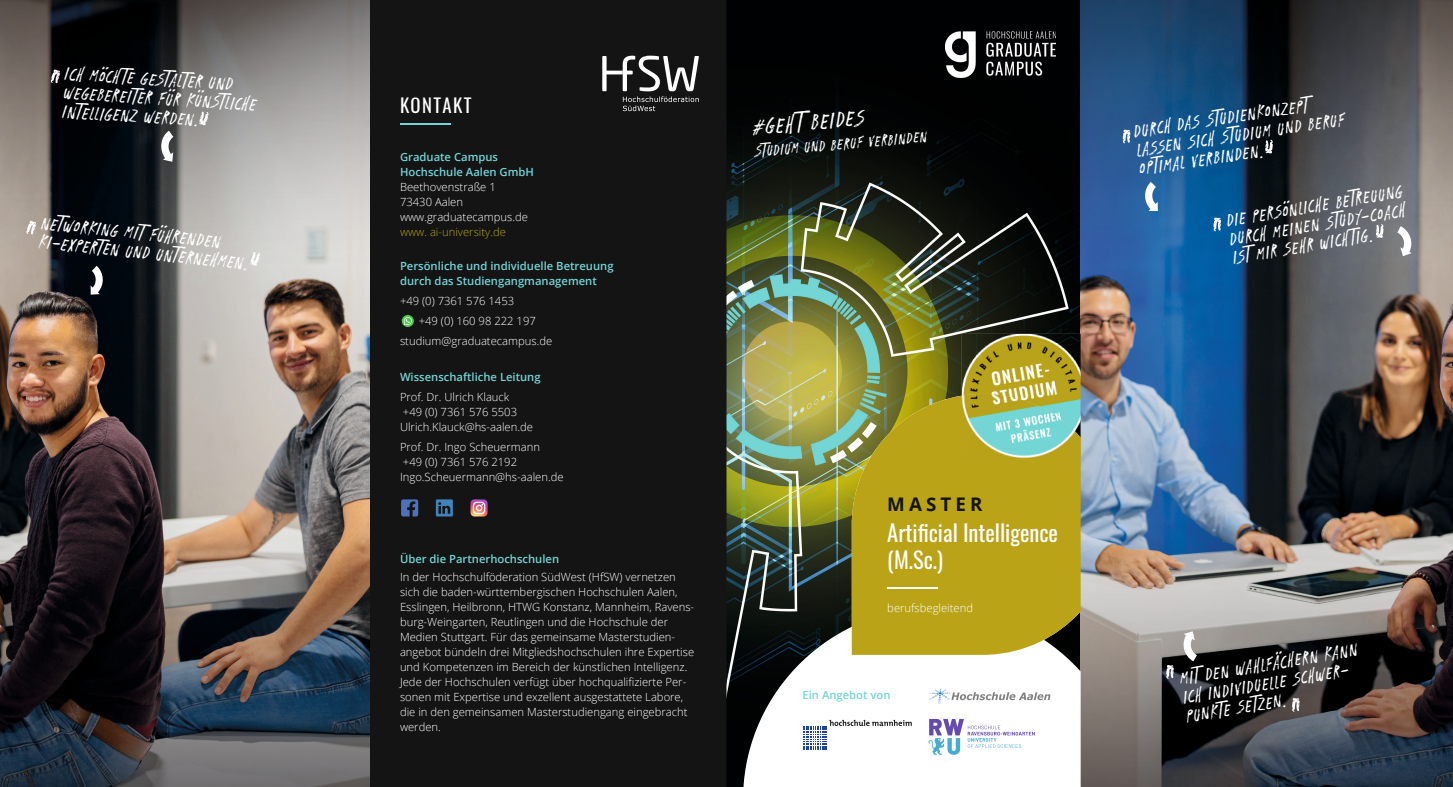
<style>
.page{position:relative;width:1453px;height:787px;background:#fff}
.page>*{position:absolute;margin:0;border:0;box-sizing:border-box;transform-origin:0 0}
.t1{font:23.62px "Odachi";color:#fff}
.t2{font:22.5px/27px "Oswald";color:#fff}
.t3{font:18.75px/19.1px "Odachi";color:#fff}
.t4{font:18.75px "Oswald";letter-spacing:.075em;color:#fff}
.t5{font:700 18.75px "Open Sans";letter-spacing:.22em;color:#131413}
.t6{font:16.25px "Odachi";color:#fff}
.t7{font:300 11.25px/15px "Open Sans";color:#fff}
.t8{font:600 11.25px/15px "Open Sans";color:#74d4d8}
.t9{font:300 11.25px "Open Sans";color:#baa317}
</style>
<div class="page">
<div style="left:369px;top:0;width:376px;height:787px;background:#131413"></div>
<img style="left:726px;top:0;width:727px;height:787px">
<img style="left:0;top:0;width:369px;height:787px">
<svg style="left:743px;top:607px;width:337px;height:180px"></svg>
<svg style="left:852px;top:394px;width:228px;height:261px;background:#b4a01c"></svg>
<svg style="left:602px;top:56px;width:97px;height:55px"></svg>
<svg style="left:402px;top:315px;width:12px;height:12px"></svg>
<svg style="left:404px;top:317px;width:8px;height:8px"></svg>
<hr style="left:400px;top:123px;width:50px;height:1px;background:#74d4d8">
<hr style="left:887px;top:587px;width:51px;height:1px;background:#fff">
<svg style="left:1143px;top:182px;width:15px;height:29px"></svg>
<svg style="left:1397px;top:226px;width:17px;height:30px"></svg>
<svg style="left:1181px;top:631px;width:16px;height:30px"></svg>
<svg style="left:91px;top:266px;width:14px;height:29px"></svg>
<svg style="left:159px;top:131px;width:14px;height:31px"></svg>
<svg style="left:928px;top:719px;width:107px;height:35px"></svg>
<svg style="left:803px;top:720px;width:109px;height:30px"></svg>
<img style="left:962px;top:334px;width:118px;height:60px">
<img style="left:962px;top:394px;width:118px;height:64px">
<svg style="left:929px;top:688px;width:121px;height:15px"></svg>
<svg style="left:401px;top:499px;width:17px;height:17px"></svg>
<svg style="left:436px;top:499px;width:17px;height:17px"></svg>
<svg style="left:470px;top:499px;width:18px;height:17px"></svg>
<img style="left:945px;top:31px;width:110px;height:47px">
<svg style="left:1212px;top:217px;width:10px;height:14px"></svg>
<svg style="left:1374px;top:224px;width:11px;height:15px"></svg>
<svg style="left:26px;top:220px;width:10px;height:15px"></svg>
<svg style="left:250px;top:251px;width:10px;height:15px"></svg>
<svg style="left:1121px;top:129px;width:11px;height:15px"></svg>
<svg style="left:1264px;top:139px;width:10px;height:15px"></svg>
<svg style="left:51px;top:69px;width:9px;height:14px"></svg>
<svg style="left:199px;top:111px;width:10px;height:14px"></svg>
<svg style="left:1164px;top:664px;width:11px;height:15px"></svg>
<svg style="left:1290px;top:697px;width:11px;height:15px"></svg>
<h3 class="t3" style="left:66px;top:64px;width:194px;rotate:3deg">ICH MÖCHTE GESTALTER UND<br>WEGEBEREITER FÜR KÜNSTLICHE</h3>
<h3 class="t3" style="left:64px;top:102px;width:138px;rotate:3deg">INTELLIGENZ WERDEN.</h3>
<h3 class="t3" style="left:43px;top:213px;width:212px;rotate:6deg">NETWORKING MIT FÜHRENDEN<br>KI-EXPERTEN UND UNTERNEHMEN.</h3>
<h3 class="t4" style="left:400px;top:88px;width:73px">KONTAKT</h3>
<p class="t8" style="left:400px;top:149px;width:135px">Graduate Campus<br>Hochschule Aalen GmbH</p>
<p class="t7" style="left:400px;top:179px;width:129px">Beethovenstraße 1<br>73430 Aalen www.graduatecampus.de</p>
<p class="t9" style="left:400px;top:224px;width:107px">www. ai-university.de</p>
<p class="t8" style="left:400px;top:258px;width:215px">Persönliche und individuelle Betreuung durch das Studiengangmanagement</p>
<p class="t7" style="left:400px;top:293px;width:116px">+49 (0) 7361 576 1453</p>
<p class="t7" style="left:419px;top:313px;width:119px">+49 (0) 160 98 222 197</p>
<p class="t7" style="left:400px;top:333px;width:154px">studium@graduatecampus.de</p>
<p class="t8" style="left:400px;top:369px;width:142px">Wissenschaftliche Leitung</p>
<p class="t7" style="left:400px;top:389px;width:134px">Prof. Dr. Ulrich Klauck<br>+49 (0) 7361 576 5503<br>Ulrich.Klauck@hs-aalen.de</p>
<p class="t7" style="left:400px;top:439px;width:165px">Prof. Dr. Ingo Scheuermann<br>+49 (0) 7361 576 2192<br>Ingo.Scheuermann@hs-aalen.de</p>
<p class="t8" style="left:400px;top:551px;width:161px">Über die Partnerhochschulen</p>
<p class="t7" style="left:400px;top:569px;width:296px">In der Hochschulföderation SüdWest (HfSW) vernetzen sich die baden-württembergischen Hochschulen Aalen, Esslingen, Heilbronn, HTWG Konstanz, Mannheim, Ravens&shy;burg-Weingarten, Reutlingen und die Hochschule der Medien Stuttgart. Für das gemeinsame Masterstudien&shy;angebot bündeln drei Mitgliedshochschulen ihre Expertise und Kompetenzen im Bereich der künstlichen Intelligenz.<br>Jede der Hochschulen verfügt über hochqualifizierte Per&shy;sonen mit Expertise und exzellent ausgestattete Labore, die in den gemeinsamen Masterstudiengang eingebracht werden.</p>
<h1 class="t1" style="left:752px;top:112px;width:113px;rotate:-5deg">#GEHT BEIDES</h1>
<h3 class="t6" style="left:754px;top:141px;width:174px;rotate:-5deg">STUDIUM UND BERUF VERBINDEN</h3>
<h3 class="t5" style="left:887px;top:491px;width:97px">MASTER</h3>
<h2 class="t2" style="left:887px;top:516px;width:172px">Artificial Intelligence (M.Sc.)</h2>
<p class="t7" style="left:887px;top:600px;width:87px">berufsbegleitend</p>
<p class="t8" style="left:802px;top:686px;width:90px">Ein Angebot von</p>
<h3 class="t3" style="left:1133px;top:120px;width:211px;rotate:-8deg">DURCH DAS STUDIENKONZEPT<br>LASSEN SICH STUDIUM UND BERUF</h3>
<h3 class="t3" style="left:1139px;top:158px;width:127px;rotate:-8deg">OPTIMAL VERBINDEN.</h3>
<h3 class="t3" style="left:1225px;top:210px;width:180px;rotate:-9deg">DIE PERSÖNLICHE BETREUUNG<br>DURCH MEINEN STUDY-COACH</h3>
<h3 class="t3" style="left:1232px;top:247px;width:143px;rotate:-9deg">IST MIR SEHR WICHTIG.</h3>
<h3 class="t3" style="left:1179px;top:668px;width:181px;rotate:-9deg">MIT DEN WAHLFÄCHERN KANN<br>ICH INDIVIDUELLE SCHWER-<br>PUNKTE SETZEN.</h3>
</div>
